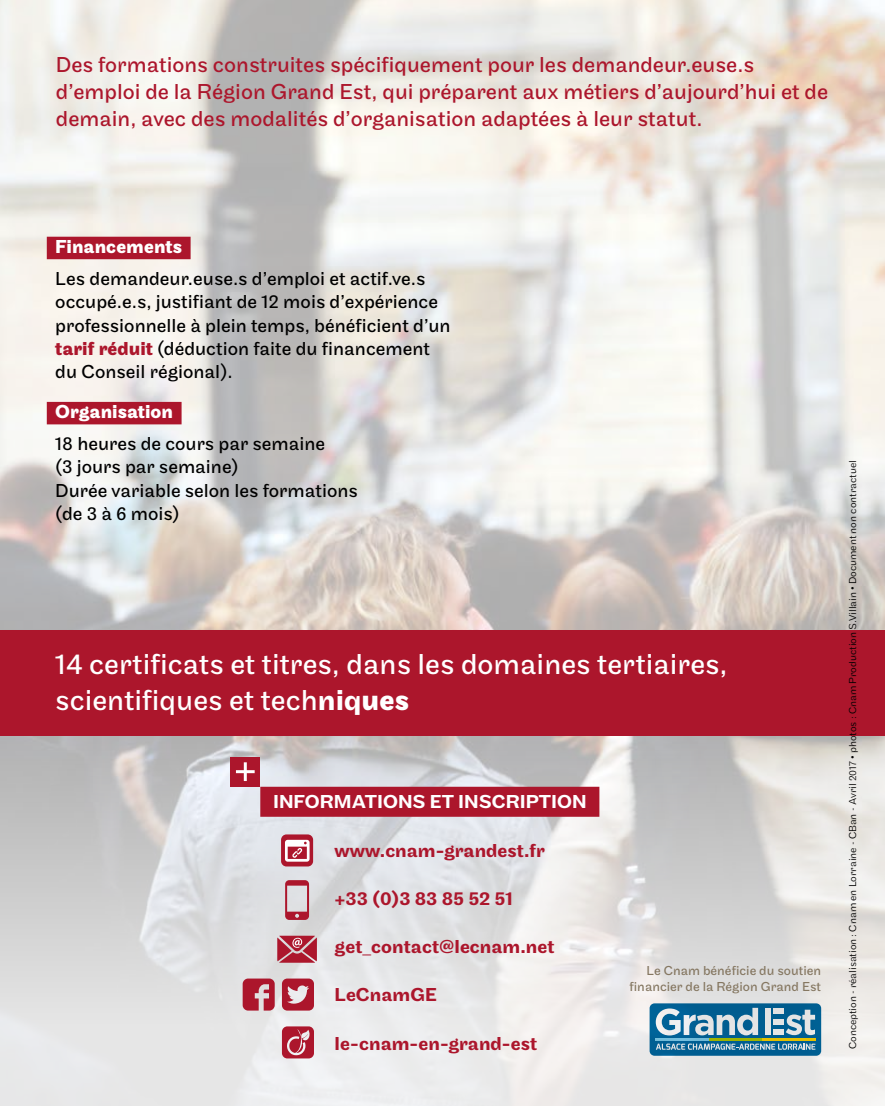
<style>
.page{position:relative;width:885px;height:1106px;background:#fff}
.page>*{position:absolute;margin:0;border:0;box-sizing:border-box;transform-origin:0 0}
.t1{font:30px/36px "Maple";color:#fff}
.t2{font:22.5px/27px "Maple";color:#ac162c}
.t3{font:19.5px/23.4px "Maple";color:#000}
.t4{font:500 19.5px "Maple";color:#ac162c}
.t5{font:500 19.5px "Maple";color:#fff}
.t6{font:700 19.5px "Maple";color:#fff}
.t7{font:13.5px/16.2px "Maple";color:#857761;text-align:right}
.t8{font:300 10.5px "Maple";color:#000}
.s1{font-weight:700;color:#ac162c}
.s2{font-weight:500}
.s3{font-weight:700}
</style>
<div class="page">
<img style="left:0;top:0;width:884px;height:630px">
<svg style="left:0;top:735px;width:884px;height:371px;background:#dddcdc"></svg>
<div style="left:47px;top:237px;width:143px;height:22px;background:#ac162c"></div>
<div style="left:47px;top:402px;width:134px;height:22px;background:#ac162c"></div>
<div style="left:0;top:630px;width:884px;height:105px;background:#ac162c"></div>
<div style="left:260px;top:786px;width:339px;height:30px;background:#ac162c"></div>
<div style="left:230px;top:756px;width:30px;height:30px;background:#ac162c"></div>
<hr style="left:244px;top:762px;width:3px;height:19px;background:#fff">
<hr style="left:236px;top:770px;width:19px;height:3px;background:#fff">
<svg style="left:285px;top:880px;width:24px;height:40px"></svg>
<svg style="left:277px;top:935px;width:40px;height:27px"></svg>
<svg style="left:649px;top:1003px;width:172px;height:52px;background:#156a93"></svg>
<svg style="left:655px;top:1043px;width:160px;height:6px"></svg>
<svg style="left:655px;top:1007px;width:103px;height:28px;background:#6e9fbb"></svg>
<svg style="left:785px;top:1009px;width:30px;height:26px"></svg>
<div style="left:772px;top:1029px;width:11px;height:5px;background:#e5e5e5"></div>
<div style="left:773px;top:1019px;width:10px;height:5px;background:#e4e4e4"></div>
<div style="left:773px;top:1008px;width:10px;height:5px;background:#e2e2e2"></div>
<div style="left:765px;top:1008px;width:6px;height:26px;background:#e4e4e4"></div>
<hr style="left:655px;top:1038px;width:53px;height:2px;background:#7dceee">
<hr style="left:708px;top:1038px;width:54px;height:2px;background:#b1c800">
<hr style="left:762px;top:1038px;width:53px;height:2px;background:#ffd600">
<svg style="left:243px;top:978px;width:32px;height:32px"></svg>
<svg style="left:282px;top:978px;width:32px;height:32px"></svg>
<svg style="left:282px;top:1026px;width:32px;height:32px"></svg>
<div style="left:281px;top:834px;width:32px;height:32px;background:#ac162c;border-radius:5px"></div>
<svg style="left:285px;top:839px;width:24px;height:22px"></svg>
<p class="t2" style="left:56px;top:52px;width:773px">Des formations construites spécifiquement pour les demandeur.euse.s d’emploi de la Région Grand Est, qui préparent aux métiers d’aujourd’hui et de demain, avec des modalités d’organisation adaptées à leur statut.</p>
<p class="t6" style="left:55px;top:235px;width:128px">Financements</p>
<p class="t3" style="left:55px;top:267px;width:397px">Les demandeur.euse.s d’emploi et actif.ve.s occupé.e.s, justifiant de 12 mois d’expérience professionnelle à plein temps, bénéficient d’un <span class="s1">tarif réduit</span> (déduction faite du financement du Conseil régional).</p>
<p class="t6" style="left:55px;top:400px;width:119px">Organisation</p>
<p class="t3" style="left:55px;top:432px;width:304px">18 heures de cours par semaine<br>(3 jours par semaine)<br>Durée variable selon les formations (de 3 à 6 mois)</p>
<h1 class="t1" style="left:55px;top:647px;width:673px">14 certificats et titres, dans les domaines tertiaires, scientifiques et tech<span class="s2">niq</span><span class="s3">ues</span></h1>
<p class="t5" style="left:273px;top:790px;width:315px">INFORMATIONS ET INSCRIPTION</p>
<p class="t4" style="left:334px;top:839px;width:212px">www.cnam-grandest.fr</p>
<p class="t4" style="left:334px;top:887px;width:180px">+33 (0)3 83 85 52 51</p>
<p class="t4" style="left:334px;top:935px;width:221px">get_contact@lecnam.net</p>
<p class="t4" style="left:334px;top:983px;width:104px">LeCnamGE</p>
<p class="t4" style="left:334px;top:1032px;width:204px">le-cnam-en-grand-est</p>
<p class="t7" style="left:629px;top:962px;width:193px">Le Cnam bénéficie du soutien financier de la Région Grand Est</p>
<p class="t8" style="left:846px;top:1049px;width:590px;rotate:-90deg">Conception - réalisation : Cnam en Lorraine - CBan - Avril 2017 • photos : Cnam Production S.Villain • Document non contractuel</p>
</div>
